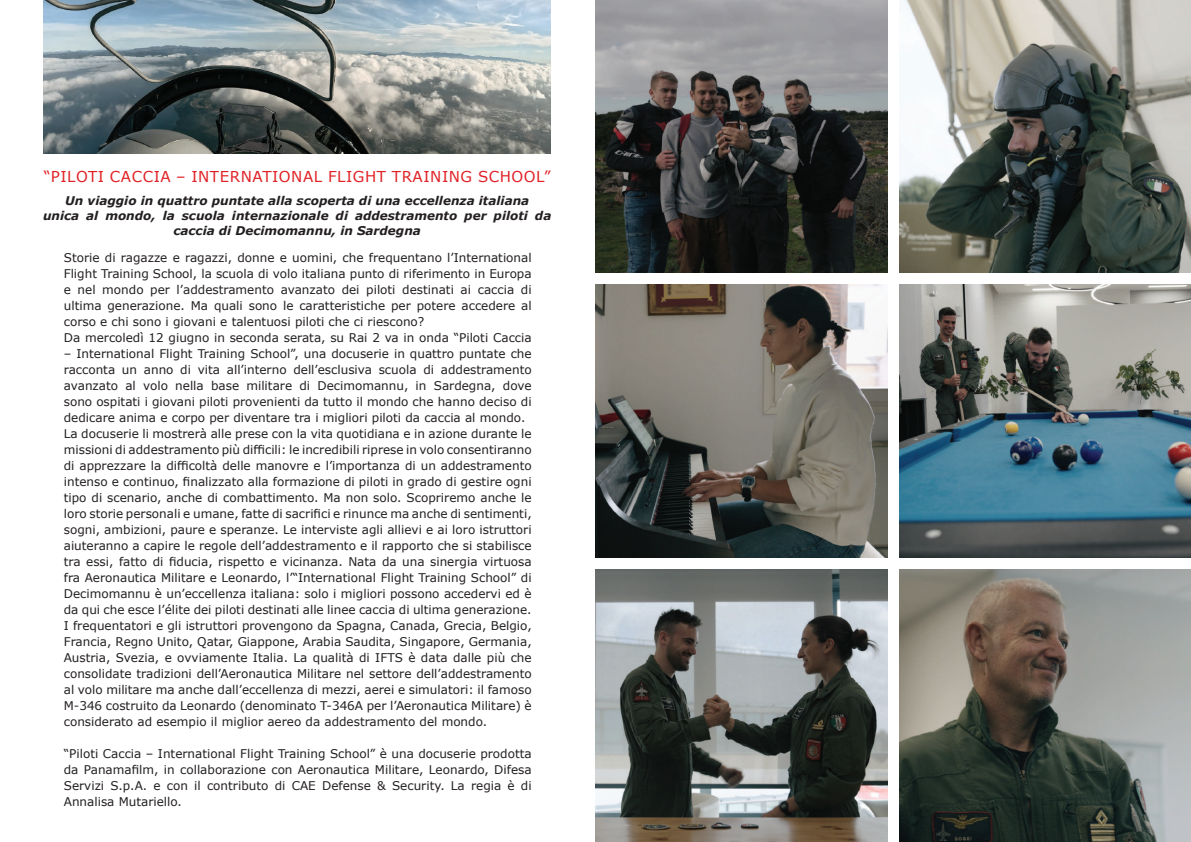
<style>
.page{position:relative;width:1191px;height:842px;background:#fff}
.page>*{position:absolute;margin:0;border:0;box-sizing:border-box;transform-origin:0 0}
.t1{font:15px "Verdana";letter-spacing:.035em;color:#e02226}
.t2{font:12px/16px "Verdana";color:#231f20}
.t3{font:italic 700 12px/15px "Verdana";color:#231f20;text-align:center}
</style>
<div class="page">
<img style="left:595px;top:0;width:292px;height:273px">
<img style="left:899px;top:0;width:292px;height:273px">
<img style="left:899px;top:285px;width:292px;height:272px">
<img style="left:595px;top:285px;width:292px;height:272px">
<img style="left:595px;top:569px;width:292px;height:273px">
<img style="left:44px;top:0;width:507px;height:154px">
<img style="left:899px;top:569px;width:292px;height:273px">
<p class="t1" style="left:44px;top:167px;width:508px">“PILOTI CACCIA – INTERNATIONAL FLIGHT TRAINING SCHOOL”</p>
<p class="t3" style="left:43px;top:193px;width:510px">Un viaggio in quattro puntate alla scoperta di una eccellenza italiana<br>unica al mondo, la scuola internazionale di addestramento per piloti da caccia di Decimomannu, in Sardegna</p>
<p class="t2" style="left:64px;top:249px;width:469px">Storie di ragazze e ragazzi, donne e uomini, che frequentano l’International Flight Training School, la scuola di volo italiana punto di riferimento in Europa e nel mondo per l’addestramento avanzato dei piloti destinati ai caccia di ultima generazione. Ma quali sono le caratteristiche per potere accedere al corso e chi sono i giovani e talentuosi piloti che ci riescono?<br>Da mercoledì 12 giugno in seconda serata, su Rai 2 va in onda “Piloti Caccia</p>
<p class="t2" style="left:64px;top:345px;width:469px">– International Flight Training School”, una docuserie in quattro puntate che racconta un anno di vita all’interno dell’esclusiva scuola di addestramento avanzato al volo nella base militare di Decimomannu, in Sardegna, dove sono ospitati i giovani piloti provenienti da tutto il mondo che hanno deciso di dedicare anima e corpo per diventare tra i migliori piloti da caccia al mondo.<br>La docuserie li mostrerà alle prese con la vita quotidiana e in azione durante le missioni di addestramento più difficili: le incredibili riprese in volo consentiranno di apprezzare la difficoltà delle manovre e l’importanza di un addestramento intenso e continuo, finalizzato alla formazione di piloti in grado di gestire ogni tipo di scenario, anche di combattimento. Ma non solo. Scopriremo anche le loro storie personali e umane, fatte di sacrifici e rinunce ma anche di sentimenti, sogni, ambizioni, paure e speranze. Le interviste agli allievi e ai loro istruttori aiuteranno a capire le regole dell’addestramento e il rapporto che si stabilisce tra essi, fatto di fiducia, rispetto e vicinanza. Nata da una sinergia virtuosa fra Aeronautica Militare e Leonardo, l’“International Flight Training School” di Decimomannu è un’eccellenza italiana: solo i migliori possono accedervi ed è da qui che esce l’élite dei piloti destinati alle linee caccia di ultima generazione.<br>I frequentatori e gli istruttori provengono da Spagna, Canada, Grecia, Belgio, Francia, Regno Unito, Qatar, Giappone, Arabia Saudita, Singapore, Germania, Austria, Svezia, e ovviamente Italia. La qualità di IFTS è data dalle più che consolidate tradizioni dell’Aeronautica Militare nel settore dell’addestramento al volo militare ma anche dall’eccellenza di mezzi, aerei e simulatori: il famoso M-346 costruito da Leonardo (denominato T-346A per l’Aeronautica Militare) è considerato ad esempio il miglior aereo da addestramento del mondo.</p>
<p class="t2" style="left:64px;top:745px;width:469px;text-align:justify">“Piloti Caccia – International Flight Training School” è una docuserie prodotta da Panamafilm, in collaborazione con Aeronautica Militare, Leonardo, Difesa Servizi S.p.A. e con il contributo di CAE Defense &amp; Security. La regia è di Annalisa Mutariello.</p>
</div>
